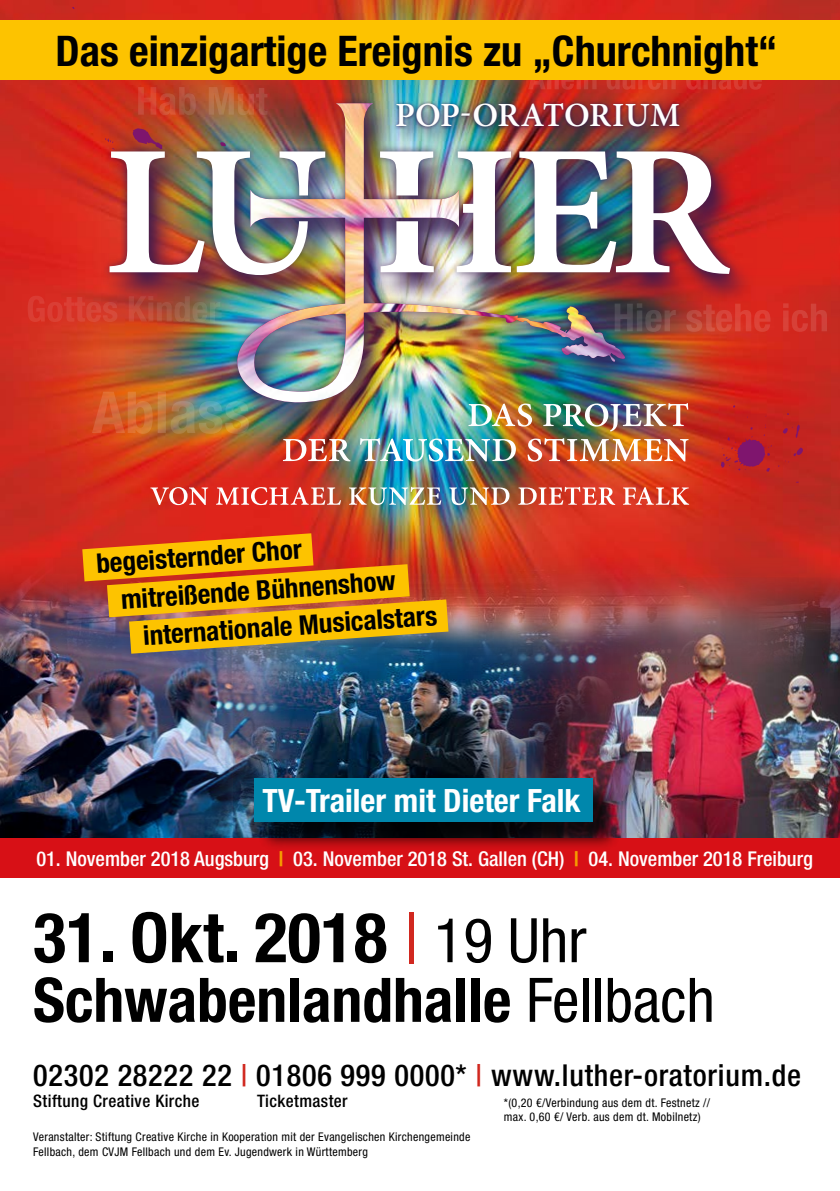
<style>
.page{position:relative;width:840px;height:1191px;background:#fff}
.page>*{position:absolute;margin:0;border:0;box-sizing:border-box;transform-origin:0 0}
.t1{font:700 condensed 69.2px "Helvetica Neue LT Std";color:#000}
.t2{font:700 condensed 61.4px "Helvetica Neue LT Std";color:#000}
.t3{font:700 condensed 42.2px "Helvetica Neue LT Std";color:#000}
.t4{font:600 33.8px "Minion Pro";letter-spacing:-.005em;color:#fff}
.t5{font:700 condensed 32.2px "Helvetica Neue LT Std";color:#fff}
.t6{font:500 condensed 30.2px "Helvetica Neue LT Std";letter-spacing:.025em;color:#000}
.t7{font:700 condensed 27px "Helvetica Neue LT Std";color:#000}
.t8{font:500 condensed 20.4px "Helvetica Neue LT Std";color:#fff}
.t9{font:500 condensed 17.2px "Helvetica Neue LT Std";letter-spacing:.025em;color:#000}
.t10{font:condensed 12px/14.4px "Helvetica Neue LT Std";letter-spacing:.025em;color:#000}
.s1{font-weight:700;color:#f59c00}
.s2{font-weight:400;color:#d1281f}
.s3{font-weight:400;font-size:61.4px}
.s4{font-weight:400}
.s5{color:#d1281f}
</style>
<div class="page">
<img style="left:0;top:0;width:839px;height:545px">
<img style="left:373px;top:653px;width:65px;height:125px">
<img style="left:0;top:569px;width:373px;height:269px">
<img style="left:438px;top:497px;width:401px;height:341px">
<svg style="left:138px;top:87px;width:129px;height:8px"></svg>
<svg style="left:28px;top:296px;width:73px;height:26px;background:#d6382c"></svg>
<svg style="left:92px;top:392px;width:9px;height:42px"></svg>
<svg style="left:528px;top:79px;width:233px;height:11px;background:#d53f23"></svg>
<svg style="left:756px;top:303px;width:70px;height:29px;background:#d43129"></svg>
<svg style="left:785px;top:413px;width:4px;height:3px"></svg>
<svg style="left:781px;top:424px;width:20px;height:14px"></svg>
<svg style="left:777px;top:446px;width:29px;height:21px"></svg>
<svg style="left:719px;top:424px;width:52px;height:48px;background:#b01e35"></svg>
<img style="left:150px;top:487px;width:538px;height:18px">
<img style="left:283px;top:438px;width:405px;height:23px">
<img style="left:101px;top:99px;width:655px;height:336px">
<div style="left:102px;top:95px;width:635px;height:315px;background:#381a4f;opacity:.75"></div>
<img style="left:625px;top:151px;width:104px;height:123px">
<img style="left:235px;top:103px;width:390px;height:300px">
<img style="left:105px;top:128px;width:220px;height:147px">
<svg style="left:380px;top:221px;width:53px;height:51px"></svg>
<img style="left:456px;top:151px;width:54px;height:121px">
<svg style="left:380px;top:151px;width:53px;height:44px"></svg>
<img style="left:82px;top:533px;width:366px;height:120px">
<div style="left:0;top:838px;width:839px;height:39px;background:#d71016"></div>
<div style="left:0;top:20px;width:839px;height:59px;background:#fdc300"></div>
<div style="left:257px;top:782px;width:363px;height:68px;background:#000;opacity:.75"></div>
<div style="left:253px;top:778px;width:339px;height:44px;background:#0087ac"></div>
<h3 class="t3" style="left:56px;top:25px;width:723px">Das einzigartige Ereignis zu „Churchnight“</h3>
<h3 class="t4" style="left:395px;top:92px;width:286px">POP-ORATORIUM</h3>
<h3 class="t7" style="left:95px;top:547px;width:207px;rotate:-4deg">begeisternder Chor</h3>
<h3 class="t7" style="left:120px;top:583px;width:276px;rotate:-4deg">mitreißende Bühnenshow</h3>
<h3 class="t7" style="left:142px;top:619px;width:296px;rotate:-4deg">internationale Musicalstars</h3>
<h3 class="t5" style="left:262px;top:781px;width:319px">TV-Trailer mit Dieter Falk</h3>
<h3 class="t8" style="left:36px;top:846px;width:777px">01. November 2018 Augsburg <span class="s1">|</span> 03. November 2018 St. Gallen (CH) <span class="s1">|</span> 04. November 2018 Freiburg</h3>
<h1 class="t1" style="left:33px;top:895px;width:554px">31. Okt. 2018 <span class="s2">|</span> <span class="s3">19 Uhr</span></h1>
<h2 class="t2" style="left:33px;top:962px;width:683px">Schwabenlandhalle <span class="s4">Fellbach</span></h2>
<h3 class="t6" style="left:33px;top:1057px;width:769px">02302 28222 22 <span class="s5">|</span> 01806 999 0000* <span class="s5">|</span> www.luther-oratorium.de</h3>
<h3 class="t9" style="left:33px;top:1090px;width:167px">Stiftung Creative Kirche</h3>
<h3 class="t9" style="left:257px;top:1090px;width:92px">Ticketmaster</h3>
<p class="t10" style="left:503px;top:1095px;width:208px">*(0,20 €/Verbindung aus dem dt. Festnetz // max. 0,60 €/ Verb. aus dem dt. Mobilnetz)</p>
<p class="t10" style="left:33px;top:1128px;width:438px;line-height:15.4px">Veranstalter: Stiftung Creative Kirche in Kooperation mit der Evangelischen Kirchengemeinde<br>Fellbach, dem CVJM Fellbach und dem Ev. Jugendwerk in Württemberg</p>
</div>
